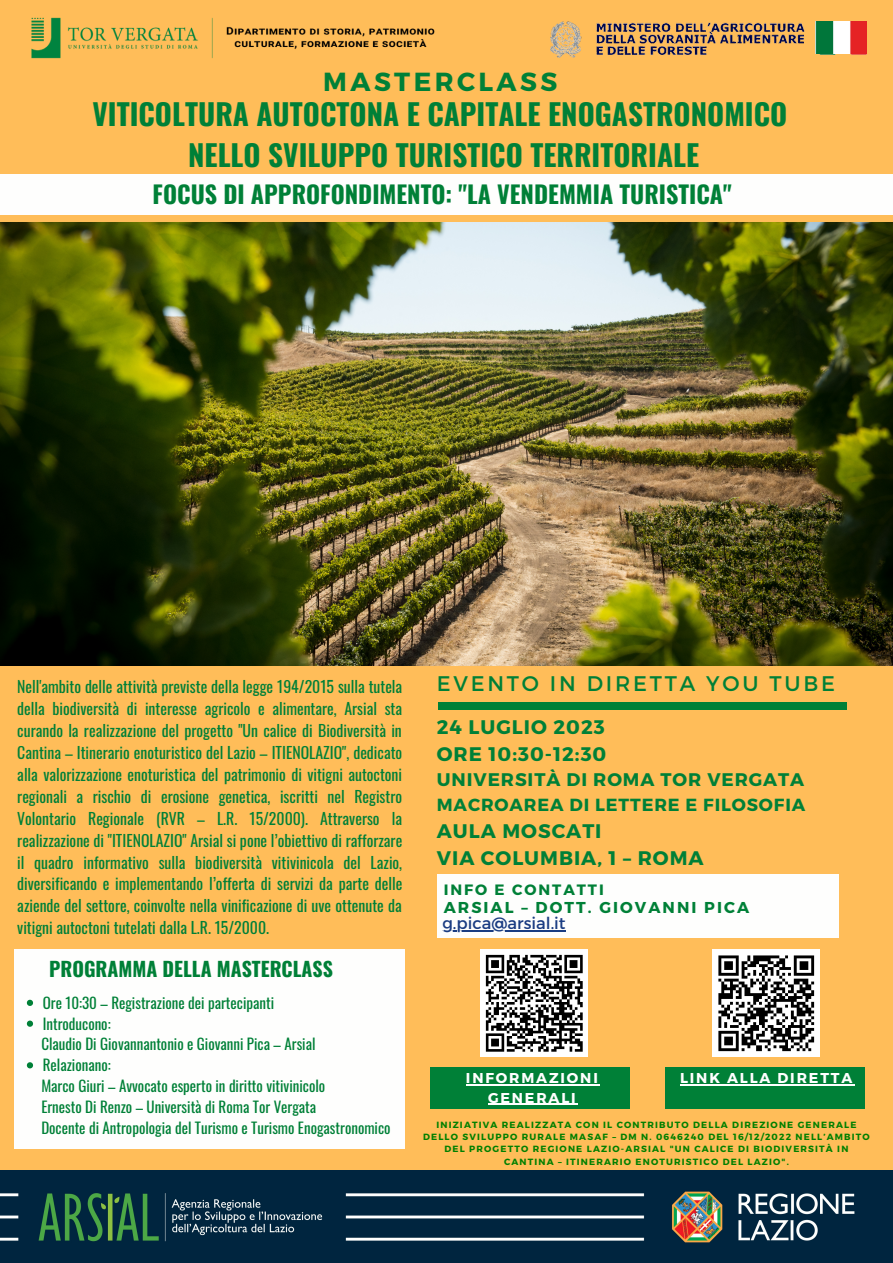
<style>
.page{position:relative;width:893px;height:1263px;background:#ffbd59}
.page>*{position:absolute;margin:0;border:0;box-sizing:border-box;transform-origin:0 0}
.t1{font:700 29.25px "Oswald";color:#008037}
.t2{font:700 26.17px "Montserrat";letter-spacing:.13em;color:#008037}
.t3{font:700 24.08px "Oswald";color:#008037}
.t4{font:21.15px "Montserrat";letter-spacing:.13em;color:#008037}
.t5{font:700 19.88px "Oswald";color:#008037}
.t6{font:700 19.65px "Montserrat";letter-spacing:.05em;color:#008037}
.t7{font:700 18.23px "Montserrat";letter-spacing:.05em;color:#008037}
.t8{font:700 17.55px "Montserrat";letter-spacing:.05em;color:#008037}
.t9{font:16.5px "Montserrat";color:#1a3c82}
.t10{font:15.75px/22px "Oswald";color:#008037;text-align:justify}
.t11{font:700 15.75px "Montserrat";letter-spacing:.13em;color:#008037}
.t12{font:15px "Oswald";color:#008037}
.t13{font:700 15px "Montserrat";letter-spacing:.13em;color:#008037}
.t14{font:700 14.25px "Montserrat";letter-spacing:.13em;color:#fff}
.t15{font:700 9px/12.4px "Montserrat";letter-spacing:.13em;color:#008000;text-align:center}
</style>
<div class="page">
<div style="left:438px;top:703px;width:408px;height:6px;background:#008037"></div>
<img style="left:0;top:1170px;width:893px;height:93px">
<img style="left:0;top:222px;width:893px;height:443px">
<img style="left:31px;top:17px;width:404px;height:42px">
<div style="left:15px;top:949px;width:390px;height:200px;background:#fefefd"></div>
<img style="left:550px;top:21px;width:317px;height:37px">
<img style="left:815px;top:21px;width:51px;height:33px">
<div style="left:430px;top:1067px;width:199px;height:42px;background:#008037"></div>
<div style="left:665px;top:1067px;width:200px;height:42px;background:#008037"></div>
<div style="left:480px;top:950px;width:108px;height:107px;background:#fff"></div>
<svg style="left:485px;top:954px;width:98px;height:98px"></svg>
<div style="left:712px;top:950px;width:108px;height:107px;background:#fff"></div>
<svg style="left:718px;top:955px;width:97px;height:97px"></svg>
<div style="left:437px;top:874px;width:401px;height:63px;background:#fefefd"></div>
<svg style="left:27px;top:1000px;width:6px;height:6px"></svg>
<svg style="left:27px;top:1020px;width:6px;height:7px"></svg>
<svg style="left:27px;top:1062px;width:6px;height:6px"></svg>
<hr style="left:466px;top:1084px;width:134px;height:1px;background:#fff">
<hr style="left:488px;top:1104px;width:89px;height:1px;background:#fff">
<hr style="left:680px;top:1084px;width:174px;height:1px;background:#fff">
<svg style="left:442px;top:930px;width:14px;height:1px"></svg>
<hr style="left:456px;top:930px;width:110px;height:1px;background:#1a3c82">
<div style="left:0;top:174px;width:893px;height:40px;background:#fefefd"></div>
<p class="t2" style="left:323px;top:64px;width:235px">MASTERCLASS</p>
<p class="t1" style="left:92px;top:91px;width:696px">VITICOLTURA AUTOCTONA E CAPITALE ENOGASTRONOMICO</p>
<p class="t1" style="left:188px;top:132px;width:512px">NELLO SVILUPPO TURISTICO TERRITORIALE</p>
<p class="t3" style="left:153px;top:175px;width:581px">FOCUS DI APPROFONDIMENTO: "LA VENDEMMIA TURISTICA"</p>
<p class="t4" style="left:437px;top:669px;width:399px">EVENTO IN DIRETTA YOU TUBE</p>
<p class="t6" style="left:437px;top:714px;width:169px">24 LUGLIO 2023</p>
<p class="t6" style="left:437px;top:741px;width:171px">ORE 10:30-12:30</p>
<p class="t7" style="left:437px;top:768px;width:369px">UNIVERSITÀ DI ROMA TOR VERGATA</p>
<p class="t8" style="left:437px;top:793px;width:370px">MACROAREA DI LETTERE E FILOSOFIA</p>
<p class="t6" style="left:437px;top:818px;width:166px">AULA MOSCATI</p>
<p class="t6" style="left:437px;top:845px;width:268px">VIA COLUMBIA, 1 – ROMA</p>
<p class="t10" style="left:17px;top:675px;width:386px">Nell'ambito delle attività previste della legge 194/2015 sulla tutela della biodiversità di interesse agricolo e alimentare, Arsial sta curando la realizzazione del progetto "Un calice di Biodiversità in Cantina – Itinerario enoturistico del Lazio – ITIENOLAZIO", dedicato alla valorizzazione enoturistica del patrimonio di vitigni autoctoni regionali a rischio di erosione genetica, iscritti nel Registro Volontario Regionale (RVR – L.R. 15/2000). Attraverso la realizzazione di "ITIENOLAZIO" Arsial si pone l’obiettivo di rafforzare il quadro informativo sulla biodiversità vitivinicola del Lazio, diversificando e implementando l’offerta di servizi da parte delle aziende del settore, coinvolte nella vinificazione di uve ottenute da vitigni autoctoni tutelati dalla L.R. 15/2000.</p>
<p class="t5" style="left:49px;top:953px;width:285px">PROGRAMMA DELLA MASTERCLASS</p>
<p class="t12" style="left:43px;top:991px;width:233px">Ore 10:30 – Registrazione dei partecipanti</p>
<p class="t12" style="left:43px;top:1012px;width:69px">Introducono:</p>
<p class="t12" style="left:43px;top:1053px;width:69px">Relazionano:</p>
<p class="t13" style="left:444px;top:880px;width:162px">INFO E CONTATTI</p>
<p class="t11" style="left:444px;top:897px;width:307px">ARSIAL – DOTT. GIOVANNI PICA</p>
<p class="t9" style="left:442px;top:913px;width:125px">g.pica@arsial.it</p>
<p class="t12" style="left:41px;top:1032px;width:276px">Claudio Di Giovannantonio e Giovanni Pica – Arsial</p>
<p class="t12" style="left:41px;top:1074px;width:285px">Marco Giuri – Avvocato esperto in diritto vitivinicolo</p>
<p class="t12" style="left:41px;top:1095px;width:276px">Ernesto Di Renzo – Università di Roma Tor Vergata</p>
<p class="t12" style="left:41px;top:1116px;width:351px">Docente di Antropologia del Turismo e Turismo Enogastronomico</p>
<p class="t15" style="left:423px;top:1117px;width:448px">INIZIATIVA REALIZZATA CON IL CONTRIBUTO DELLA DIREZIONE GENERALE DELLO SVILUPPO RURALE MASAF – DM N. 0646240 DEL 16/12/2022 NELL’AMBITO DEL PROGETTO REGIONE LAZIO-ARSIAL "UN CALICE DI BIODIVERSITÀ IN CANTINA – ITINERARIO ENOTURISTICO DEL LAZIO".</p>
<p class="t14" style="left:466px;top:1069px;width:133px">INFORMAZIONI</p>
<p class="t14" style="left:488px;top:1088px;width:89px">GENERALI</p>
<p class="t14" style="left:680px;top:1069px;width:174px">LINK ALLA DIRETTA</p>
</div>
